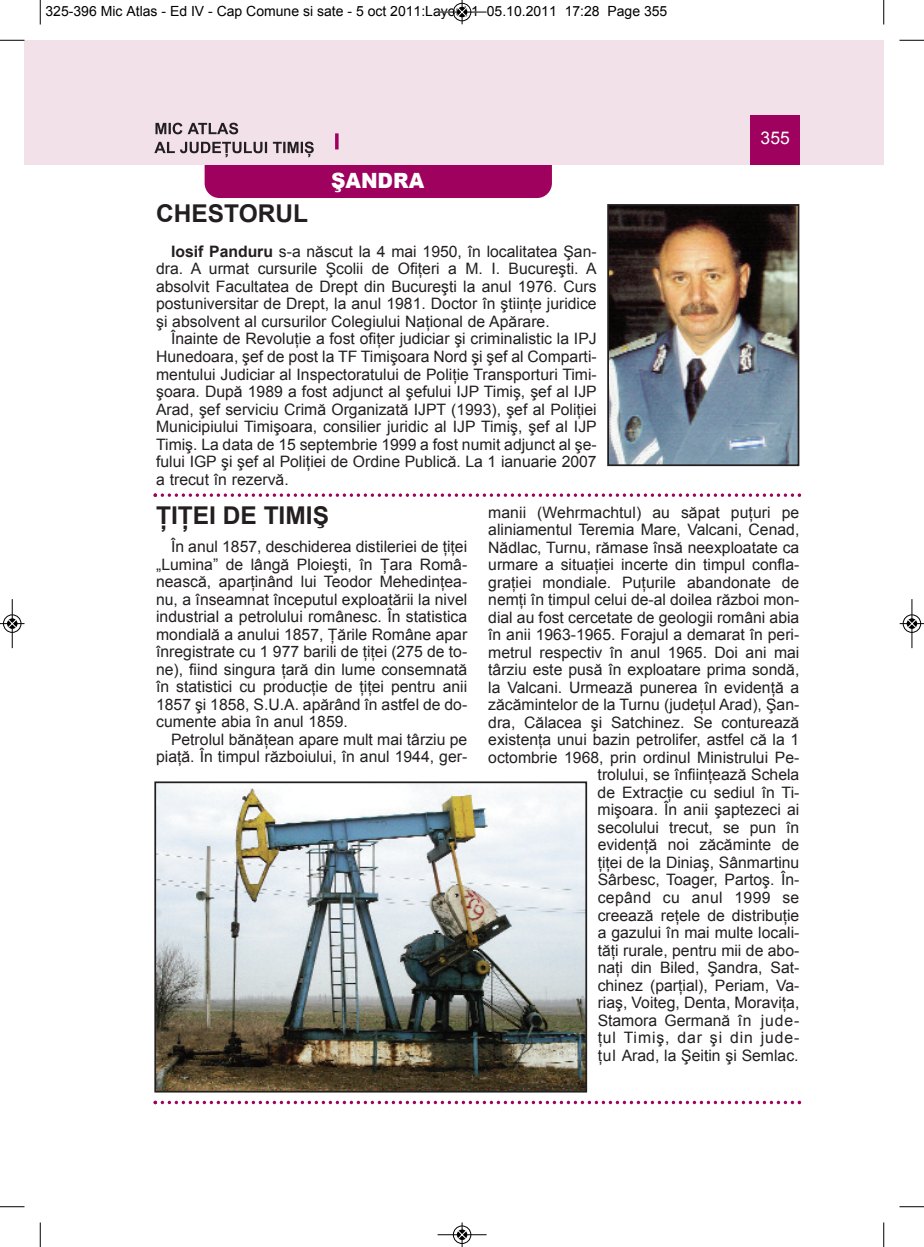
<style>
.page{position:relative;width:924px;height:1247px;background:#fff}
.page>*{position:absolute;margin:0;border:0;box-sizing:border-box;transform-origin:0 0}
.t1{font:700 24.5px "Arial";color:#231f20}
.t2{font:900 21px "Arial";color:#fff;scale:.95 1}
.t3{font:17.5px "Arial";color:#fff}
.t4{font:15.75px/17.5px "Arial";color:#231f20;text-align:justify}
.t5{font:14px "Arial";color:#000}
.s1{font-weight:700}
</style>
<div class="page">
<div style="left:205px;top:135px;width:347px;height:63px;background:#9e015e;border-radius:15px"></div>
<div style="left:40px;top:40px;width:844px;height:124px;background:#f3e1e9"></div>
<div style="left:750px;top:115px;width:50px;height:49px;background:#9e015e"></div>
<svg style="left:335px;top:133px;width:4px;height:16px"></svg>
<div style="left:24px;top:40px;width:16px;height:124px;background:#f3e1e9"></div>
<svg style="left:155px;top:123px;width:83px;height:11px"></svg>
<svg style="left:154px;top:142px;width:160px;height:15px"></svg>
<svg style="left:153px;top:493px;width:648px;height:4px"></svg>
<svg style="left:153px;top:1100px;width:648px;height:4px"></svg>
<img style="left:610px;top:207px;width:186px;height:256px">
<div style="left:607px;top:204px;width:192px;height:262px;border:2px solid #231f20"></div>
<img style="left:157px;top:784px;width:427px;height:305px">
<div style="left:154px;top:781px;width:433px;height:311px;border:2px solid #231f20"></div>
<svg style="left:40px;top:0;width:1px;height:24px"></svg>
<svg style="left:0;top:40px;width:24px;height:1px"></svg>
<svg style="left:883px;top:0;width:1px;height:24px"></svg>
<svg style="left:899px;top:40px;width:25px;height:1px"></svg>
<svg style="left:40px;top:1222px;width:1px;height:24px"></svg>
<svg style="left:0;top:1206px;width:24px;height:1px"></svg>
<svg style="left:883px;top:1222px;width:1px;height:24px"></svg>
<svg style="left:899px;top:1206px;width:25px;height:1px"></svg>
<hr style="left:438px;top:12px;width:48px;height:1px;background:#000">
<div style="left:453px;top:3px;width:18px;height:18px;border:1px solid #000;border-radius:50%"></div>
<svg style="left:458px;top:0;width:8px;height:24px"></svg>
<hr style="left:438px;top:1234px;width:48px;height:1px;background:#000">
<div style="left:453px;top:1225px;width:18px;height:18px;border:1px solid #000;border-radius:50%"></div>
<svg style="left:458px;top:1222px;width:8px;height:24px"></svg>
<div style="left:3px;top:614px;width:19px;height:19px;border:1px solid #fff;border-radius:50%"></div>
<hr style="left:12px;top:599px;width:1px;height:49px;background:#000">
<div style="left:3px;top:614px;width:18px;height:18px;border:1px solid #000;border-radius:50%"></div>
<svg style="left:0;top:619px;width:24px;height:9px"></svg>
<div style="left:902px;top:614px;width:19px;height:19px;border:1px solid #fff;border-radius:50%"></div>
<hr style="left:911px;top:599px;width:1px;height:49px;background:#000">
<div style="left:903px;top:614px;width:18px;height:18px;border:1px solid #000;border-radius:50%"></div>
<svg style="left:900px;top:619px;width:24px;height:9px"></svg>
<p class="t5" style="left:46px;top:3px;width:623px">325-396 Mic Atlas - Ed IV - Cap Comune si sate - 5 oct 2011:Layout 1 05.10.2011 17:28 Page 355</p>
<h2 class="t2" style="left:331px;top:165px;width:100px">ŞANDRA</h2>
<p class="t3" style="left:760px;top:128px;width:31px">355</p>
<h1 class="t1" style="left:156px;top:200px;width:154px">CHEStoRUL</h1>
<p class="t4" style="left:156px;top:243px;width:442px;text-indent:15px"><span class="s1">Iosif Panduru</span> s-a născut la 4 mai 1950, în localitatea Şan&shy;dra. A urmat cursurile Şcolii de Ofiţeri a M. I. Bucureşti. A absolvit Facultatea de Drept din Bucureşti la anul 1976. Curs postuniversitar de Drept, la anul 1981. Doctor în ştiinţe juridice şi absolvent al cursurilor Colegiului Naţional de Apărare.</p>
<p class="t4" style="left:156px;top:330px;width:442px;text-indent:15px">Înainte de Revoluţie a fost ofiţer judiciar şi criminalistic la IPJ Hunedoara, şef de post la TF Timişoara Nord şi şef al Comparti&shy;mentului Judiciar al Inspectoratului de Poliţie Transporturi Timi&shy;şoara. După 1989 a fost adjunct al şefului IJP Timiş, şef al IJP Arad, şef serviciu Crimă Organizată IJPT (1993), şef al Poliţiei Municipiului Timişoara, consilier juridic al IJP Timiş, şef al IJP Timiş. La data de 15 septembrie 1999 a fost numit adjunct al şe&shy;fului IGP şi şef al Poliţiei de Ordine Publică. La 1 ianuarie 2007 a trecut în rezervă.</p>
<h1 class="t1" style="left:156px;top:502px;width:174px">ŢIŢEI DE tIMIŞ</h1>
<p class="t4" style="left:156px;top:538px;width:313px;text-indent:15px">În anul 1857, deschiderea distileriei de ţiţei „Lumina” de lângă Ploieşti, în Ţara Româ&shy;nească, aparţinând lui Teodor Mehedinţea&shy;nu, a înseamnat începutul exploatării la nivel industrial a petrolului românesc. În statistica mondială a anului 1857, Ţările Române apar înregistrate cu 1 977 barili de ţiţei (275 de to&shy;ne), fiind singura ţară din lume consemnată în statistici cu producţie de ţiţei pentru anii 1857 şi 1858, S.U.A. apărând în astfel de do&shy;cumente abia în anul 1859.</p>
<p class="t4" style="left:156px;top:730px;width:313px;text-align:right">Petrolul bănăţean apare mult mai târziu pe piaţă. În timpul războiului, în anul 1944, ger-</p>
<p class="t4" style="left:488px;top:503px;width:313px;text-align:right">manii (Wehrmachtul) au săpat puţuri pe aliniamentul Teremia Mare, Valcani, Cenad, Nădlac, Turnu, rămase însă neexploatate ca urmare a situaţiei incerte din timpul confla&shy;graţiei mondiale. Puţurile abandonate de nemţi în timpul celui de-al doilea război mon&shy;dial au fost cercetate de geologii români abia în anii 1963-1965. Forajul a demarat în peri&shy;metrul respectiv în anul 1965. Doi ani mai târziu este pusă în exploatare prima sondă, la Valcani. Urmează punerea în evidenţă a zăcămintelor de la Turnu (judeţul Arad), Şan&shy;dra, Călacea şi Satchinez. Se conturează existenţa unui bazin petrolifer, astfel că la 1 octombrie 1968, prin ordinul Ministrului Pe&shy;trolului, se înfiinţează Schela<br>de Extracţie cu sediul în Ti-<br>mişoara. În anii şaptezeci ai<br>secolului trecut, se pun în<br>evidenţă noi zăcăminte de<br>ţiţei de la Diniaş, Sânmartinu<br>Sârbesc, Toager, Partoş. În-<br>cepând cu anul 1999 se<br>creează reţele de distribuţie<br>a gazului în mai multe locali-<br>tăţi rurale, pentru mii de abo-<br>naţi din Biled, Şandra, Sat-<br>chinez (parţial), Periam, Va-<br>riaş, Voiteg, Denta, Moraviţa,<br>Stamora Germană în jude-<br>ţul Timiş, dar şi din jude-<br>ţul Arad, la Şeitin şi Semlac.</p>
</div>
